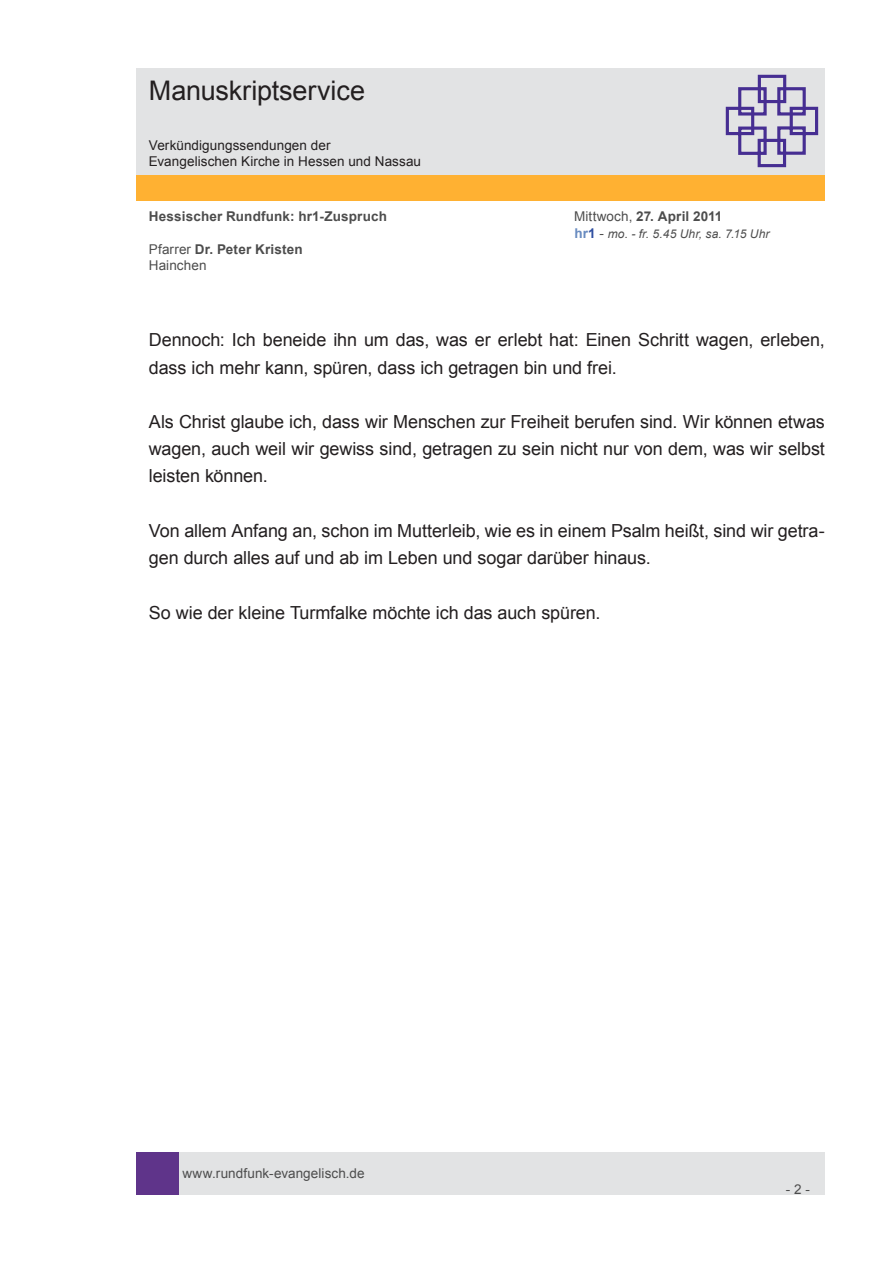
<style>
.page{position:relative;width:893px;height:1263px;background:#fff}
.page>*{position:absolute;margin:0;border:0;box-sizing:border-box;transform-origin:0 0}
.t1{font:27px "Arial";letter-spacing:-.005em;color:#231f20}
.t2{font:18px/27.2px "Arial";letter-spacing:-.005em;color:#231f20}
.t3{font:13.5px/16.2px "Arial";letter-spacing:.005em;color:#231f20}
.t4{font:13.5px/16.2px "Arial";letter-spacing:.005em;color:#4d4d4d}
.t5{font:700 13.5px "Arial";letter-spacing:.015em;color:#4d4d4d}
.t6{font:italic 12px "Arial";letter-spacing:.015em;color:#4d4d4d}
.s1{font-weight:400}
.s2{font-weight:700;font-style:normal;font-size:13.5px;color:#688bc0}
.s3{font-weight:700;font-style:normal;font-size:13.5px;color:#2f4fa1}
.s4{font-style:normal;font-size:13.5px}
.s5{font-weight:700}
</style>
<div class="page">
<div style="left:179px;top:1152px;width:646px;height:43px;background:#e2e3e4"></div>
<div style="left:136px;top:1152px;width:43px;height:43px;background:#5f348a"></div>
<div style="left:136px;top:175px;width:689px;height:26px;background:#ffb132"></div>
<div style="left:136px;top:68px;width:689px;height:106px;background:#e2e3e4"></div>
<svg style="left:725px;top:74px;width:94px;height:94px"></svg>
<h1 class="t1" style="left:149px;top:73px;width:218px">Manuskriptservice</h1>
<p class="t3" style="left:149px;top:137px;width:274px">Verkündigungssendungen der<br>Evangelischen Kirche in Hessen und Nassau</p>
<p class="t5" style="left:149px;top:208px;width:240px">Hessischer Rundfunk: hr1-Zuspruch</p>
<p class="t5" style="left:574px;top:208px;width:150px"><span class="s1">Mittwoch,</span> 27. April 2011</p>
<p class="t6" style="left:574px;top:226px;width:197px"><span class="s2">hr</span><span class="s3">1</span> <span class="s4">-</span> mo. - fr. 5.45 Uhr, sa. 7.15 Uhr</p>
<p class="t4" style="left:149px;top:241px;width:155px">Pfarrer <span class="s5">Dr. Peter Kristen<br></span>Hainchen</p>
<p class="t2" style="left:149px;top:327px;width:678px">Dennoch: Ich beneide ihn um das, was er erlebt hat: Einen Schritt wagen, erleben, dass ich mehr kann, spüren, dass ich getragen bin und frei.</p>
<p class="t2" style="left:149px;top:408px;width:677px;text-align:justify">Als Christ glaube ich, dass wir Menschen zur Freiheit berufen sind. Wir können etwas wagen, auch weil wir gewiss sind, getragen zu sein nicht nur von dem, was wir selbst leisten können.</p>
<p class="t2" style="left:149px;top:517px;width:678px">Von allem Anfang an, schon im Mutterleib, wie es in einem Psalm heißt, sind wir getra&shy;gen durch alles auf und ab im Leben und sogar darüber hinaus.</p>
<p class="t2" style="left:149px;top:599px;width:453px">So wie der kleine Turmfalke möchte ich das auch spüren.</p>
<p class="t4" style="left:182px;top:1165px;width:184px">www.rundfunk-evangelisch.de</p>
<p class="t4" style="left:786px;top:1181px;width:26px">- 2 -</p>
</div>
